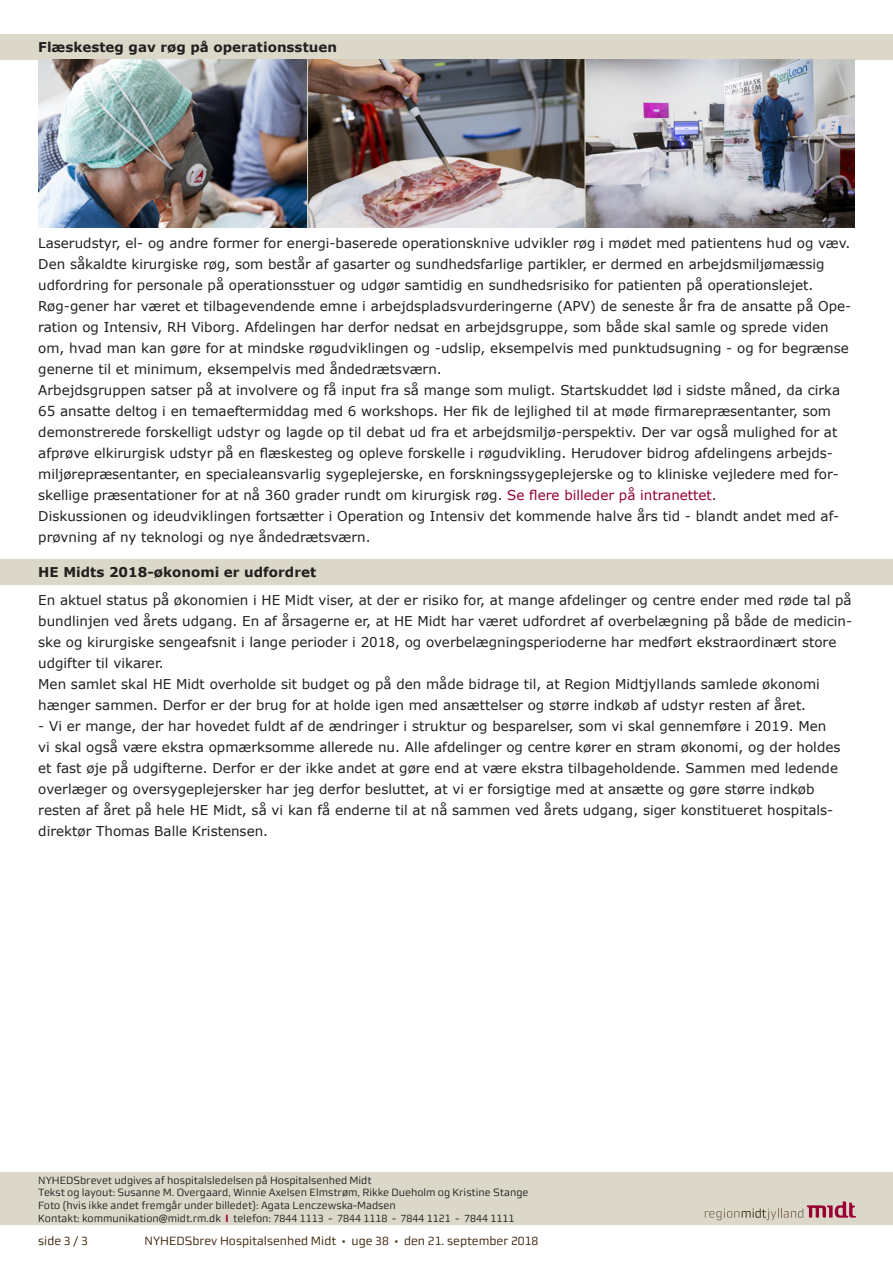
<style>
.page{position:relative;width:893px;height:1263px;background:#fff}
.page>*{position:absolute;margin:0;border:0;box-sizing:border-box;transform-origin:0 0}
.brod{font:13.5px/21px "Verdana";color:#231f20}
.overskrift{font:700 13.5px "Verdana";color:#231f20}
.t1{font:12px "midtsans";color:#3d2408}
.t2{font:10.5px/12.6px "midtsans";color:#231f20}
.s1{color:#940130}
.s2{font-weight:700;color:#940130}
</style>
<div class="page">
<div style="left:0;top:1172px;width:893px;height:53px;background:#dcd8c9"></div>
<svg style="left:705px;top:1201px;width:151px;height:19px"></svg>
<div style="left:0;top:34px;width:893px;height:25px;background:#dcd8c9"></div>
<img style="left:38px;top:59px;width:817px;height:168px">
<hr style="left:307px;top:59px;width:1px;height:168px;background:#dcd8c9">
<hr style="left:585px;top:59px;width:1px;height:168px;background:#dcd8c9">
<div style="left:0;top:559px;width:893px;height:25px;background:#dcd8c9"></div>
<p class="overskrift" style="left:38px;top:38px;width:300px">Flæskesteg gav røg på operationsstuen</p>
<p class="brod" style="left:38px;top:233px;width:814px">Laserudstyr, el- og andre former for energi-baserede operationsknive udvikler røg i mødet med patientens hud og væv.<br>Den såkaldte kirurgiske røg, som består af gasarter og sundhedsfarlige partikler, er dermed en arbejdsmiljømæssig udfordring for personale på operationsstuer og udgør samtidig en sundhedsrisiko for patienten på operationslejet.</p>
<p class="brod" style="left:38px;top:296px;width:815px">Røg-gener har været et tilbagevendende emne i arbejdspladsvurderingerne (APV) de seneste år fra de ansatte på Ope&shy;ration og Intensiv, RH Viborg. Afdelingen har derfor nedsat en arbejdsgruppe, som både skal samle og sprede viden om, hvad man kan gøre for at mindske røgudviklingen og -udslip, eksempelvis med punktudsugning - og for begrænse generne til et minimum, eksempelvis med åndedrætsværn.</p>
<p class="brod" style="left:38px;top:380px;width:803px">Arbejdsgruppen satser på at involvere og få input fra så mange som muligt. Startskuddet lød i sidste måned, da cirka 65 ansatte deltog i en temaeftermiddag med 6 workshops. Her fik de lejlighed til at møde firmarepræsentanter, som demonstrerede forskelligt udstyr og lagde op til debat ud fra et arbejdsmiljø-perspektiv. Der var også mulighed for at afprøve elkirurgisk udstyr på en flæskesteg og opleve forskelle i røgudvikling. Herudover bidrog afdelingens arbejds&shy;miljørepræsentanter, en specialeansvarlig sygeplejerske, en forskningssygeplejerske og to kliniske vejledere med for&shy;skellige præsentationer for at nå 360 grader rundt om kirurgisk røg. <span class="s1">Se flere billeder på intranettet</span>.</p>
<p class="brod" style="left:38px;top:506px;width:802px">Diskussionen og ideudviklingen fortsætter i Operation og Intensiv det kommende halve års tid - blandt andet med af&shy;prøvning af ny teknologi og nye åndedrætsværn.</p>
<p class="overskrift" style="left:38px;top:563px;width:279px">HE Midts 2018-økonomi er udfordret</p>
<p class="brod" style="left:38px;top:590px;width:815px">En aktuel status på økonomien i HE Midt viser, at der er risiko for, at mange afdelinger og centre ender med røde tal på bundlinjen ved årets udgang. En af årsagerne er, at HE Midt har været udfordret af overbelægning på både de medicin&shy;ske og kirurgiske sengeafsnit i lange perioder i 2018, og overbelægningsperioderne har medført ekstraordinært store udgifter til vikarer.</p>
<p class="brod" style="left:38px;top:674px;width:783px">Men samlet skal HE Midt overholde sit budget og på den måde bidrage til, at Region Midtjyllands samlede økonomi hænger sammen. Derfor er der brug for at holde igen med ansættelser og større indkøb af udstyr resten af året.</p>
<p class="brod" style="left:38px;top:716px;width:804px">- Vi er mange, der har hovedet fuldt af de ændringer i struktur og besparelser, som vi skal gennemføre i 2019. Men vi skal også være ekstra opmærksomme allerede nu. Alle afdelinger og centre kører en stram økonomi, og der holdes et fast øje på udgifterne. Derfor er der ikke andet at gøre end at være ekstra tilbageholdende. Sammen med ledende overlæger og oversygeplejersker har jeg derfor besluttet, at vi er forsigtige med at ansætte og gøre større indkøb resten af året på hele HE Midt, så vi kan få enderne til at nå sammen ved årets udgang, siger konstitueret hospitals&shy;direktør Thomas Balle Kristensen.</p>
<p class="t2" style="left:38px;top:1174px;width:492px">NYHEDSbrevet udgives af hospitalsledelsen på Hospitalsenhed Midt<br>Tekst og layout: Susanne M. Overgaard, Winnie Axelsen Elmstrøm, Rikke Dueholm og Kristine Stange Foto (hvis ikke andet fremgår under billedet): Agata Lenczewska-Madsen<br>Kontakt: kommunikation@midt.rm.dk <span class="s2">I</span> telefon: 7844 1113 - 7844 1118 - 7844 1121 - 7844 1111</p>
<p class="t1" style="left:38px;top:1234px;width:51px">side 3 / 3</p>
<p class="t1" style="left:145px;top:1234px;width:395px">NYHEDSbrev Hospitalsenhed Midt • uge 38 • den 21. september 2018</p>
</div>
